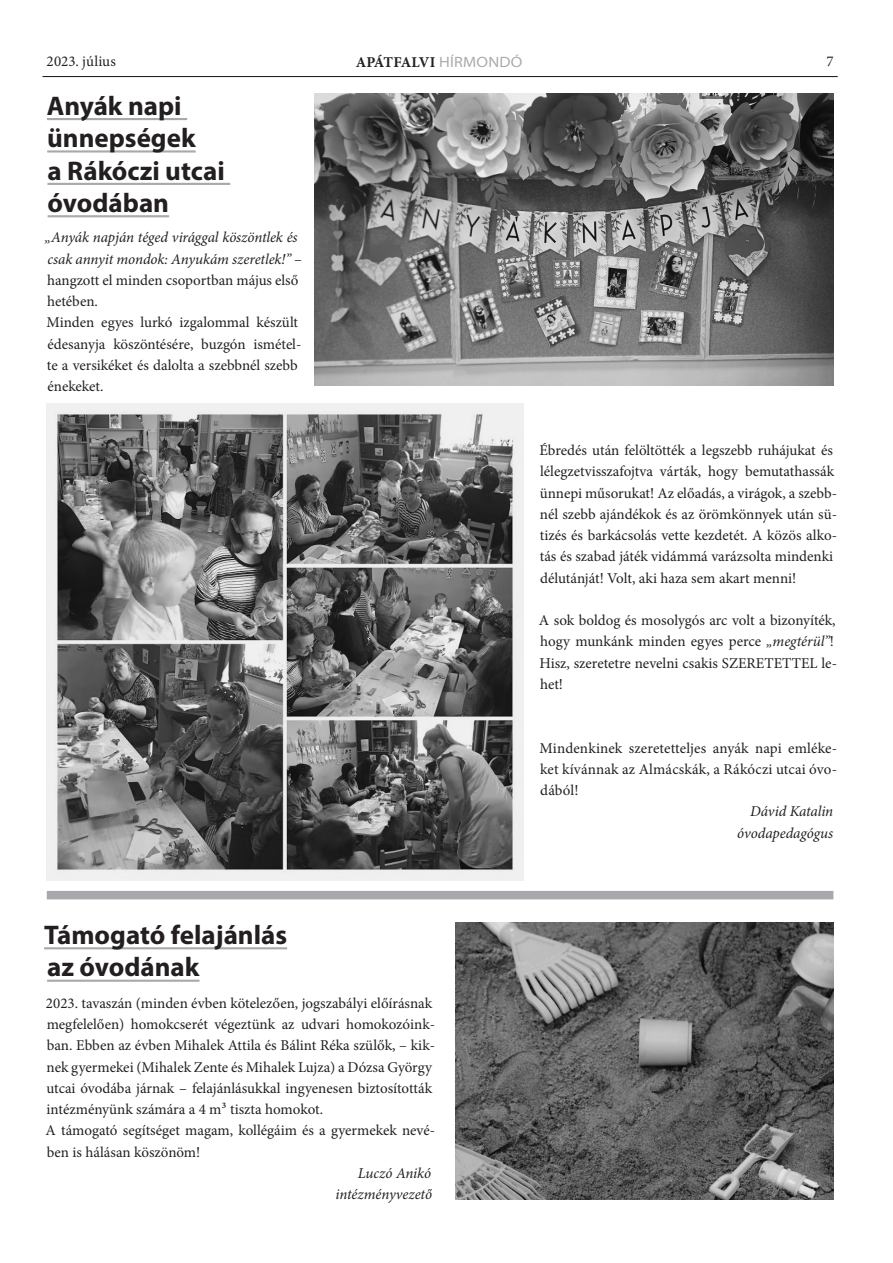
<style>
.page{position:relative;width:893px;height:1263px;background:#fff}
.page>*{position:absolute;margin:0;border:0;box-sizing:border-box;transform-origin:0 0}
.alcím{font:700 27px/32.4px "Myriad Pro";color:#231f20}
.t1{font:15px/21.3px "Minion Pro";color:#231f20}
.aláírás{font:italic 15px/21.3px "Minion Pro";letter-spacing:-.005em;color:#231f20;text-align:right}
.t2{font:700 15px "Minion Pro";letter-spacing:-.025em;color:#231f20}
.s1{font-family:"Myriad Pro";font-weight:400;font-stretch:semi-expanded;color:#a8a9ad}
.s2{font-style:normal}
.s3{font-style:italic}
</style>
<div class="page">
<hr style="left:43px;top:76px;width:795px;height:1px;background:#231f20">
<hr style="left:47px;top:118px;width:140px;height:2px;background:#a8a9ad">
<hr style="left:47px;top:150px;width:149px;height:3px;background:#a8a9ad">
<hr style="left:47px;top:183px;width:183px;height:2px;background:#a8a9ad">
<hr style="left:48px;top:215px;width:121px;height:2px;background:#a8a9ad">
<img style="left:315px;top:94px;width:518px;height:291px">
<img style="left:47px;top:404px;width:476px;height:476px">
<hr style="left:44px;top:947px;width:243px;height:2px;background:#a8a9ad">
<hr style="left:47px;top:980px;width:152px;height:2px;background:#a8a9ad">
<img style="left:455px;top:923px;width:378px;height:276px">
<div style="left:47px;top:891px;width:786px;height:8px;background:#a8a9ad"></div>
<p class="t1" style="left:47px;top:51px;width:71px">2023. július</p>
<p class="t2" style="left:356px;top:51px;width:168px">APÁTFALVI <span class="s1">HÍRMONDÓ</span></p>
<p class="t1" style="left:827px;top:51px;width:9px">7</p>
<p class="alcím" style="left:47px;top:89px;width:179px">Anyák napi ünnepségek<br>a Rákóczi utcai óvodában</p>
<p class="aláírás" style="left:45px;top:227px;width:259px;text-align:left">„Anyák napján téged virággal köszöntlek és csak annyit mondok: Anyukám szeretlek!” <span class="s2">– hangzott el minden csoportban május első hetében.</span></p>
<p class="t1" style="left:47px;top:312px;width:256px">Minden egyes lurkó izgalommal készült édesanyja köszöntésére, buzgón ismétel&shy;te a versikéket és dalolta a szebbnél szebb énekeket.</p>
<p class="t1" style="left:539px;top:440px;width:299px">Ébredés után felöltötték a legszebb ruhájukat és lélegzetvisszafojtva várták, hogy bemutathassák ünnepi műsorukat! Az előadás, a virágok, a szebb&shy;nél szebb ajándékok és az örömkönnyek után sü&shy;tizés és barkácsolás vette kezdetét. A közös alko&shy;tás és szabad játék vidámmá varázsolta mindenki délutánját! Volt, aki haza sem akart menni!</p>
<p class="t1" style="left:539px;top:610px;width:300px">A sok boldog és mosolygós arc volt a bizonyíték, hogy munkánk minden egyes perce <span class="s3">„megtérül”</span>!<br>Hisz, szeretetre nevelni csakis SZERETETTEL le&shy;het!</p>
<p class="alcím" style="left:44px;top:918px;width:244px">Támogató felajánlás az óvodának</p>
<p class="t1" style="left:46px;top:992px;width:391px">2023. tavaszán (minden évben kötelezően, jogszabályi előírásnak megfelelően) homokcserét végeztünk az udvari homokozóink&shy;ban. Ebben az évben Mihalek Attila és Bálint Réka szülők, – kik&shy;nek gyermekei (Mihalek Zente és Mihalek Lujza) a Dózsa György utcai óvodába járnak – felajánlásukkal ingyenesen biztosították intézményünk számára a 4 m3 tiszta homokot.</p>
<p class="t1" style="left:46px;top:1120px;width:391px">A támogató segítséget magam, kollégáim és a gyermekek nevé&shy;ben is hálásan köszönöm!</p>
<p class="aláírás" style="left:336px;top:1162px;width:98px">Luczó Anikó intézményvezető</p>
<p class="t1" style="left:539px;top:737px;width:299px;text-align:justify">Mindenkinek szeretetteljes anyák napi emléke&shy;ket kívánnak az Almácskák, a Rákóczi utcai óvo&shy;dából!</p>
<p class="aláírás" style="left:737px;top:801px;width:97px">Dávid Katalin óvodapedagógus</p>
</div>
